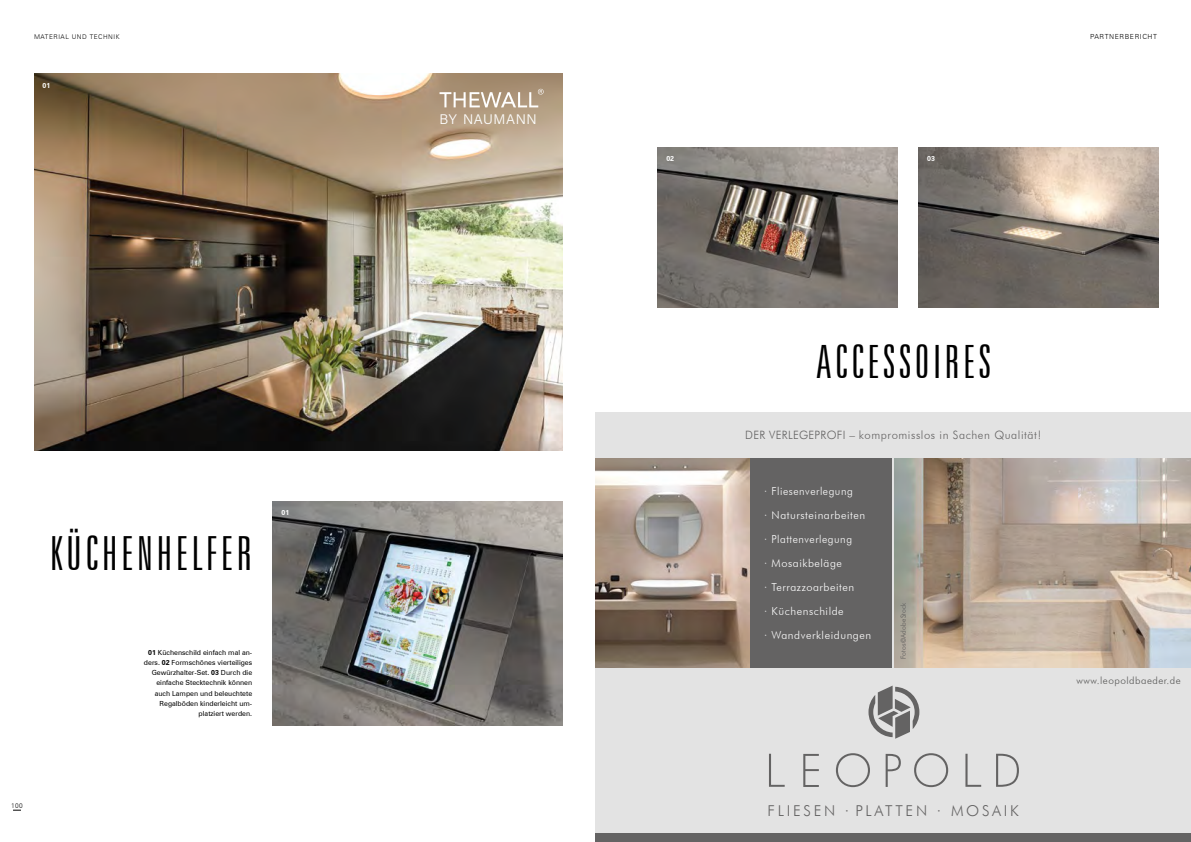
<style>
.page{position:relative;width:1191px;height:842px;background:#fff}
.page>*{position:absolute;margin:0;border:0;box-sizing:border-box;transform-origin:0 0}
.t1{font:300 extra-condensed 47.2px "Zurich BT";letter-spacing:.07em;color:#000}
.t2{font:300 extra-condensed 46px "Zurich BT";letter-spacing:.07em;color:#000}
.t3{font:300 15px "Futura BT";letter-spacing:.18em;color:#646363}
.t4{font:300 13.9px "Acumin Pro";letter-spacing:.04em;color:#fff}
.t5{font:300 11.5px "Futura BT";letter-spacing:.05em;color:#646363}
.t6{font:300 11px/24px "Futura BT";letter-spacing:.05em;color:#fff}
.t7{font:300 10px "Futura BT";letter-spacing:.05em;color:#575756}
.t8{font:7px/10px "Zurich BT";color:#000;text-align:right}
.t9{font:300 7px "Futura BT";letter-spacing:.03em;color:#575756;scale:.96 1}
.t10{font:300 7px "Zurich BT";letter-spacing:.08em;color:#000}
.t11{font:700 7px "Zurich BT";color:#fff}
.t12{font:300 6.5px "Zurich BT";letter-spacing:.08em;color:#000}
.s1{font-weight:700}
.s2{font-family:"Acumin Pro";font-weight:400}
</style>
<div class="page">
<img style="left:272px;top:501px;width:290px;height:224px">
<img style="left:658px;top:147px;width:240px;height:161px">
<img style="left:918px;top:147px;width:240px;height:161px">
<div style="left:595px;top:413px;width:596px;height:429px;background:#e3e3e3"></div>
<img style="left:894px;top:458px;width:297px;height:210px">
<div style="left:749px;top:458px;width:142px;height:210px;background:#646363"></div>
<div style="left:595px;top:834px;width:596px;height:8px;background:#646363"></div>
<img style="left:595px;top:458px;width:154px;height:210px">
<svg style="left:868px;top:686px;width:51px;height:53px"></svg>
<svg style="left:769px;top:754px;width:15px;height:33px"></svg>
<svg style="left:965px;top:754px;width:16px;height:33px"></svg>
<svg style="left:803px;top:754px;width:16px;height:33px"></svg>
<svg style="left:836px;top:753px;width:34px;height:34px"></svg>
<svg style="left:914px;top:753px;width:34px;height:34px"></svg>
<svg style="left:885px;top:754px;width:16px;height:33px"></svg>
<svg style="left:996px;top:754px;width:23px;height:33px"></svg>
<img style="left:34px;top:74px;width:528px;height:377px">
<svg style="left:439px;top:89px;width:104px;height:18px;background:#c0ae99"></svg>
<p class="t12" style="left:34px;top:33px;width:87px">MATERIAL UND TECHNIK</p>
<p class="t11" style="left:43px;top:81px;width:9px">01</p>
<h1 class="t1" style="left:50px;top:528px;width:204px">KÜCHENHELFER</h1>
<p class="t11" style="left:281px;top:508px;width:9px">01</p>
<p class="t8" style="left:144px;top:648px;width:110px"><span class="s1">01</span> Küchenschild einfach mal an&shy;ders. <span class="s1">02</span> Formschönes vierteiliges<br>Gewürzhalter-Set. <span class="s1">03</span> Durch die einfache Stecktechnik können auch Lampen und beleuchtete<br>Regalböden kinderleicht um&shy;platziert werden.</p>
<p class="t12" style="left:11px;top:801px;width:13px">100</p>
<h3 class="t4" style="left:439px;top:109px;width:99px">BY NAUMANN</h3>
<p class="t11" style="left:666px;top:154px;width:9px">02</p>
<p class="t11" style="left:927px;top:154px;width:9px">03</p>
<p class="t10" style="left:1090px;top:33px;width:68px">PARTNERBERICHT</p>
<h2 class="t2" style="left:816px;top:336px;width:176px">ACCESSOIRES</h2>
<h3 class="t5" style="left:745px;top:428px;width:297px">DER VERLEGEPROFI – kompromisslos in Sachen Qualität!</h3>
<h3 class="t6" style="left:764px;top:479px;width:108px">· Fliesenverlegung<br>· Natursteinarbeiten<br>· Plattenverlegung<br>· Mosaikbeläge<br>· Terrazzoarbeiten<br>· Küchenschilde<br>· Wandverkleidungen</h3>
<p class="t9" style="left:899px;top:659px;width:60px;rotate:-90deg">Fotos<span class="s2">©</span>AdobeStock</p>
<h3 class="t7" style="left:1076px;top:674px;width:106px">www.leopoldbaeder.de</h3>
<h3 class="t3" style="left:767px;top:801px;width:253px">FLIESEN · PLATTEN · MOSAIK</h3>
</div>
